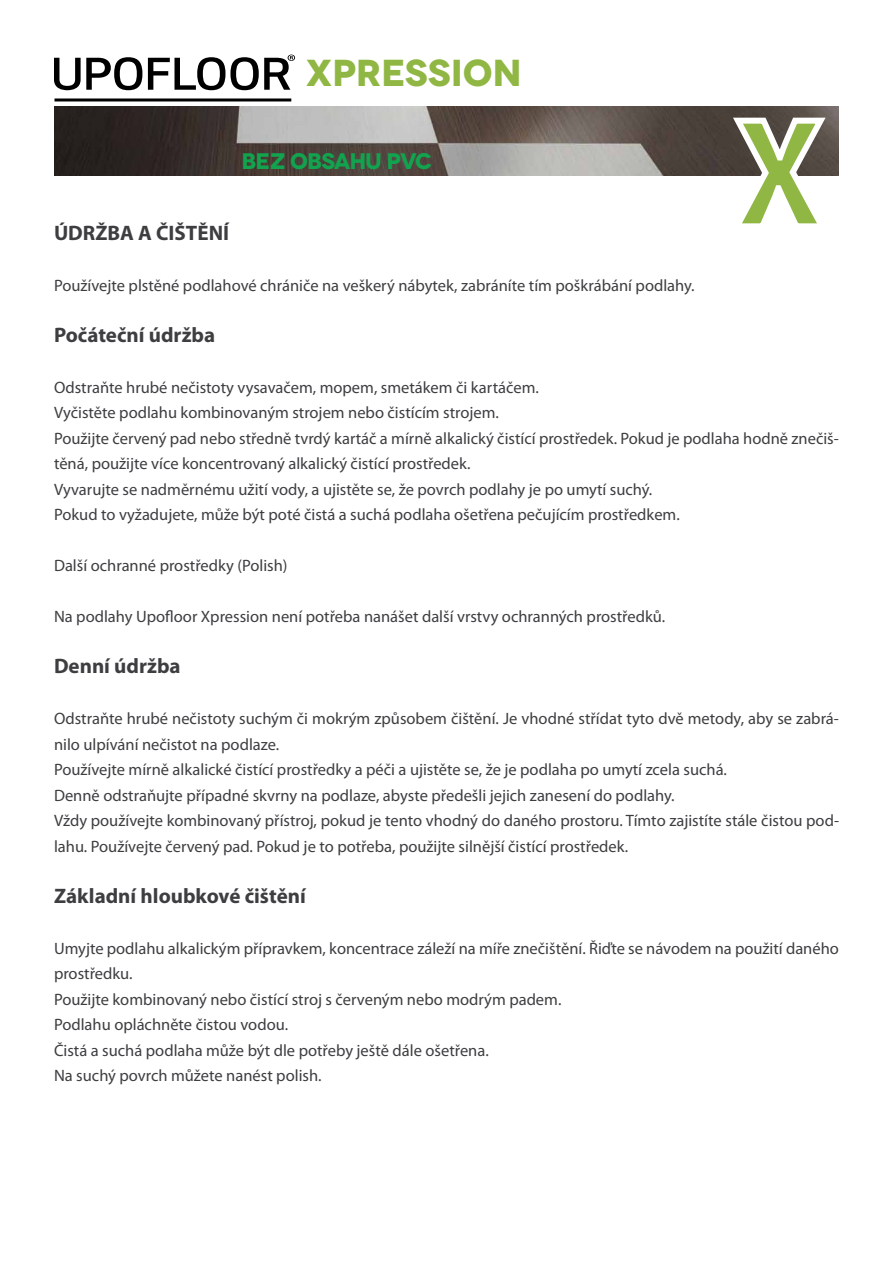
<style>
.page{position:relative;width:893px;height:1263px;background:#fff}
.page>*{position:absolute;margin:0;border:0;box-sizing:border-box;transform-origin:0 0}
.t1{font:700 37.5px "Novecentowide";letter-spacing:-.005em;color:#90b744}
.t2{font:700 22.5px "Novecentowide";letter-spacing:-.04em;color:#12a34f}
.t3{font:700 21px "Myriad Pro";color:#3e3d40}
.t4{font:16.5px/25.5px "Myriad Pro";color:#3e3d40}
</style>
<div class="page">
<img style="left:54px;top:106px;width:785px;height:70px">
<svg style="left:54px;top:57px;width:88px;height:33px"></svg>
<hr style="left:55px;top:98px;width:236px;height:3px;background:#000">
<svg style="left:148px;top:55px;width:147px;height:35px"></svg>
<svg style="left:727px;top:115px;width:105px;height:109px"></svg>
<h1 class="t1" style="left:306px;top:49px;width:217px">XPRESSION</h1>
<h2 class="t2" style="left:241px;top:147px;width:192px">BEZ OBSAHU PVC</h2>
<p class="t3" style="left:54px;top:219px;width:177px">ÚDRŽBA A ČIŠTĚNÍ</p>
<p class="t4" style="left:54px;top:272px;width:642px">Používejte plstěné podlahové chrániče na veškerý nábytek, zabráníte tím poškrábání podlahy.</p>
<p class="t3" style="left:54px;top:321px;width:163px">Počáteční údržba</p>
<p class="t4" style="left:54px;top:374px;width:786px">Odstraňte hrubé nečistoty vysavačem, mopem, smetákem či kartáčem.<br>Vyčistěte podlahu kombinovaným strojem nebo čistícím strojem.<br>Použijte červený pad nebo středně tvrdý kartáč a mírně alkalický čistící prostředek. Pokud je podlaha hodně znečiš&shy;těná, použijte více koncentrovaný alkalický čistící prostředek.<br>Vyvarujte se nadměrnému užití vody, a ujistěte se, že povrch podlahy je po umytí suchý.<br>Pokud to vyžadujete, může být poté čistá a suchá podlaha ošetřena pečujícím prostředkem.</p>
<p class="t4" style="left:54px;top:552px;width:235px">Další ochranné prostředky (Polish)</p>
<p class="t4" style="left:54px;top:603px;width:613px">Na podlahy Upofloor Xpression není potřeba nanášet další vrstvy ochranných prostředků.</p>
<p class="t3" style="left:54px;top:652px;width:128px">Denní údržba</p>
<p class="t4" style="left:54px;top:706px;width:787px">Odstraňte hrubé nečistoty suchým či mokrým způsobem čištění. Je vhodné střídat tyto dvě metody, aby se zabrá&shy;nilo ulpívání nečistot na podlaze.<br>Používejte mírně alkalické čistící prostředky a péči a ujistěte se, že je podlaha po umytí zcela suchá.<br>Denně odstraňujte případné skvrny na podlaze, abyste předešli jejich zanesení do podlahy.<br>Vždy používejte kombinovaný přístroj, pokud je tento vhodný do daného prostoru. Tímto zajistíte stále čistou pod&shy;lahu. Používejte červený pad. Pokud je to potřeba, použijte silnější čistící prostředek.</p>
<p class="t3" style="left:54px;top:882px;width:253px">Základní hloubkové čištění</p>
<p class="t4" style="left:54px;top:935px;width:786px">Umyjte podlahu alkalickým přípravkem, koncentrace záleží na míře znečištění. Řiďte se návodem na použití daného prostředku.<br>Použijte kombinovaný nebo čistící stroj s červeným nebo modrým padem.<br>Podlahu opláchněte čistou vodou.<br>Čistá a suchá podlaha může být dle potřeby ještě dále ošetřena.<br>Na suchý povrch můžete nanést polish.</p>
</div>
